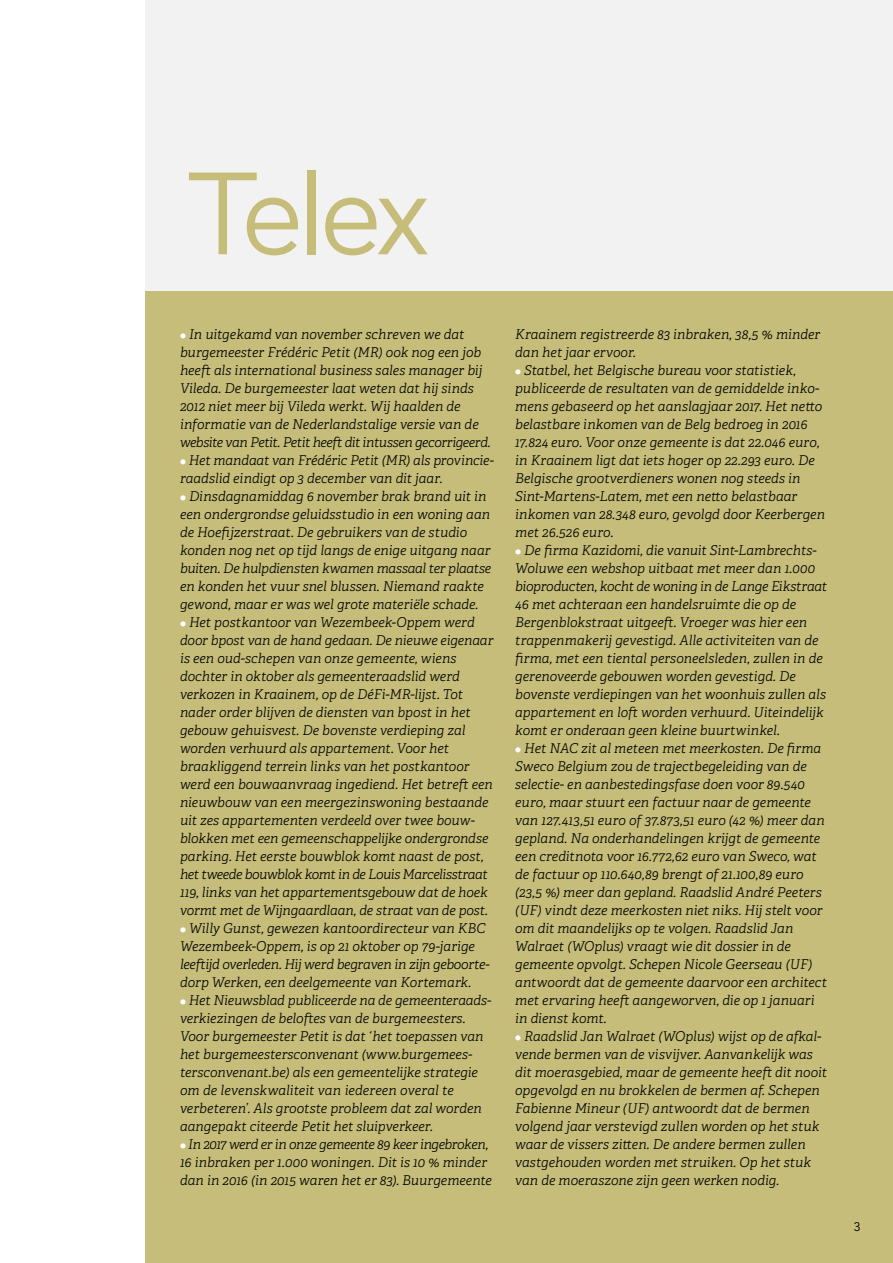
<style>
.page{position:relative;width:893px;height:1263px;background:#fff}
.page>*{position:absolute;margin:0;border:0;box-sizing:border-box;transform-origin:0 0}
.t1{font:300 111.15px "Radikal";letter-spacing:-.035em;color:#c5bd79}
.t2{font:italic 300 13.5px/18px "Adelle";color:#000}
.t3{font:300 12px "Radikal";color:#000}
.s1{font-family:"Freight Sans Pro";font-weight:700;font-style:normal;color:#fff}
</style>
<div class="page">
<div style="left:146px;top:0;width:747px;height:292px;background:#f2f2f2"></div>
<div style="left:146px;top:292px;width:747px;height:971px;background:#c5bd79"></div>
<h1 class="t1" style="left:187px;top:136px;width:244px">Telex</h1>
<p class="t2" style="left:180px;top:326px;width:312px"><span class="s1">•</span> In uitgekamd van november schreven we dat burgemeester Frédéric Petit (MR) ook nog een job heeft als international business sales manager bij Vileda. De burgemeester laat weten dat hij sinds 2012 niet meer bij Vileda werkt. Wij haalden de informatie van de Nederlandstalige versie van de website van Petit. Petit heeft dit intussen gecorrigeerd.</p>
<p class="t2" style="left:180px;top:452px;width:315px"><span class="s1">•</span> Het mandaat van Frédéric Petit (MR) als provincie&shy;raadslid eindigt op 3 december van dit jaar.</p>
<p class="t2" style="left:180px;top:488px;width:313px"><span class="s1">•</span> Dinsdagnamiddag 6 november brak brand uit in een ondergrondse geluidsstudio in een woning aan de Hoefijzerstraat. De gebruikers van de studio konden nog net op tijd langs de enige uitgang naar buiten. De hulpdiensten kwamen massaal ter plaatse en konden het vuur snel blussen. Niemand raakte gewond, maar er was wel grote materiële schade.</p>
<p class="t2" style="left:180px;top:614px;width:315px"><span class="s1">•</span> Het postkantoor van Wezembeek-Oppem werd door bpost van de hand gedaan. De nieuwe eigenaar is een oud-schepen van onze gemeente, wiens dochter in oktober als gemeenteraadslid werd verkozen in Kraainem, op de DéFi-MR-lijst. Tot nader order blijven de diensten van bpost in het gebouw gehuisvest. De bovenste verdieping zal worden verhuurd als appartement. Voor het braakliggend terrein links van het postkantoor werd een bouwaanvraag ingediend. Het betreft een nieuwbouw van een meergezinswoning bestaande uit zes appartementen verdeeld over twee bouw&shy;blokken met een gemeenschappelijke ondergrondse parking. Het eerste bouwblok komt naast de post, het tweede bouwblok komt in de Louis Marcelisstraat 119, links van het appartementsgebouw dat de hoek vormt met de Wijngaardlaan, de straat van de post.</p>
<p class="t2" style="left:180px;top:920px;width:311px"><span class="s1">•</span> Willy Gunst, gewezen kantoordirecteur van KBC Wezembeek-Oppem, is op 21 oktober op 79-jarige leeftijd overleden. Hij werd begraven in zijn geboorte&shy;dorp Werken, een deelgemeente van Kortemark.</p>
<p class="t2" style="left:180px;top:992px;width:313px"><span class="s1">•</span> Het Nieuwsblad publiceerde na de gemeenteraads&shy;verkiezingen de beloftes van de burgemeesters.<br>Voor burgemeester Petit is dat ‘het toepassen van het burgemeestersconvenant (www.burgemees&shy;tersconvenant.be) als een gemeentelijke strategie om de levenskwaliteit van iedereen overal te verbeteren’. Als grootste probleem dat zal worden aangepakt citeerde Petit het sluipverkeer.</p>
<p class="t2" style="left:180px;top:1136px;width:313px"><span class="s1">•</span> In 2017 werd er in onze gemeente 89 keer ingebroken,<br>16 inbraken per 1.000 woningen. Dit is 10 % minder dan in 2016 (in 2015 waren het er 83). Buurgemeente</p>
<p class="t2" style="left:515px;top:325px;width:307px">Kraainem registreerde 83 inbraken, 38,5 % minder dan het jaar ervoor.</p>
<p class="t2" style="left:515px;top:361px;width:311px"><span class="s1">•</span> Statbel, het Belgische bureau voor statistiek, publiceerde de resultaten van de gemiddelde inko&shy;mens gebaseerd op het aanslagjaar 2017. Het netto belastbare inkomen van de Belg bedroeg in 2016<br>17.824 euro. Voor onze gemeente is dat 22.046 euro, in Kraainem ligt dat iets hoger op 22.293 euro. De Belgische grootverdieners wonen nog steeds in Sint-Martens-Latem, met een netto belastbaar inkomen van 28.348 euro, gevolgd door Keerbergen met 26.526 euro.</p>
<p class="t2" style="left:515px;top:541px;width:313px"><span class="s1">•</span> De firma Kazidomi, die vanuit Sint-Lambrechts-Woluwe een webshop uitbaat met meer dan 1.000 bioproducten, kocht de woning in de Lange Eikstraat 46 met achteraan een handelsruimte die op de Bergenblokstraat uitgeeft. Vroeger was hier een trappenmakerij gevestigd. Alle activiteiten van de firma, met een tiental personeelsleden, zullen in de gerenoveerde gebouwen worden gevestigd. De bovenste verdiepingen van het woonhuis zullen als appartement en loft worden verhuurd. Uiteindelijk komt er onderaan geen kleine buurtwinkel.</p>
<p class="t2" style="left:515px;top:739px;width:313px"><span class="s1">•</span> Het NAC zit al meteen met meerkosten. De firma Sweco Belgium zou de trajectbegeleiding van de selectie- en aanbestedingsfase doen voor 89.540 euro, maar stuurt een factuur naar de gemeente van 127.413,51 euro of 37.873,51 euro (42 %) meer dan gepland. Na onderhandelingen krijgt de gemeente een creditnota voor 16.772,62 euro van Sweco, wat de factuur op 110.640,89 brengt of 21.100,89 euro (23,5 %) meer dan gepland. Raadslid André Peeters (UF) vindt deze meerkosten niet niks. Hij stelt voor om dit maandelijks op te volgen. Raadslid Jan Walraet (WOplus) vraagt wie dit dossier in de gemeente opvolgt. Schepen Nicole Geerseau (UF) antwoordt dat de gemeente daarvoor een architect met ervaring heeft aangeworven, die op 1 januari in dienst komt.</p>
<p class="t2" style="left:515px;top:1027px;width:313px"><span class="s1">•</span> Raadslid Jan Walraet (WOplus) wijst op de afkal&shy;vende bermen van de visvijver. Aanvankelijk was dit moerasgebied, maar de gemeente heeft dit nooit opgevolgd en nu brokkelen de bermen af. Schepen Fabienne Mineur (UF) antwoordt dat de bermen volgend jaar verstevigd zullen worden op het stuk waar de vissers zitten. De andere bermen zullen vastgehouden worden met struiken. Op het stuk van de moeraszone zijn geen werken nodig.</p>
<p class="t3" style="left:854px;top:1218px;width:8px">3</p>
</div>
